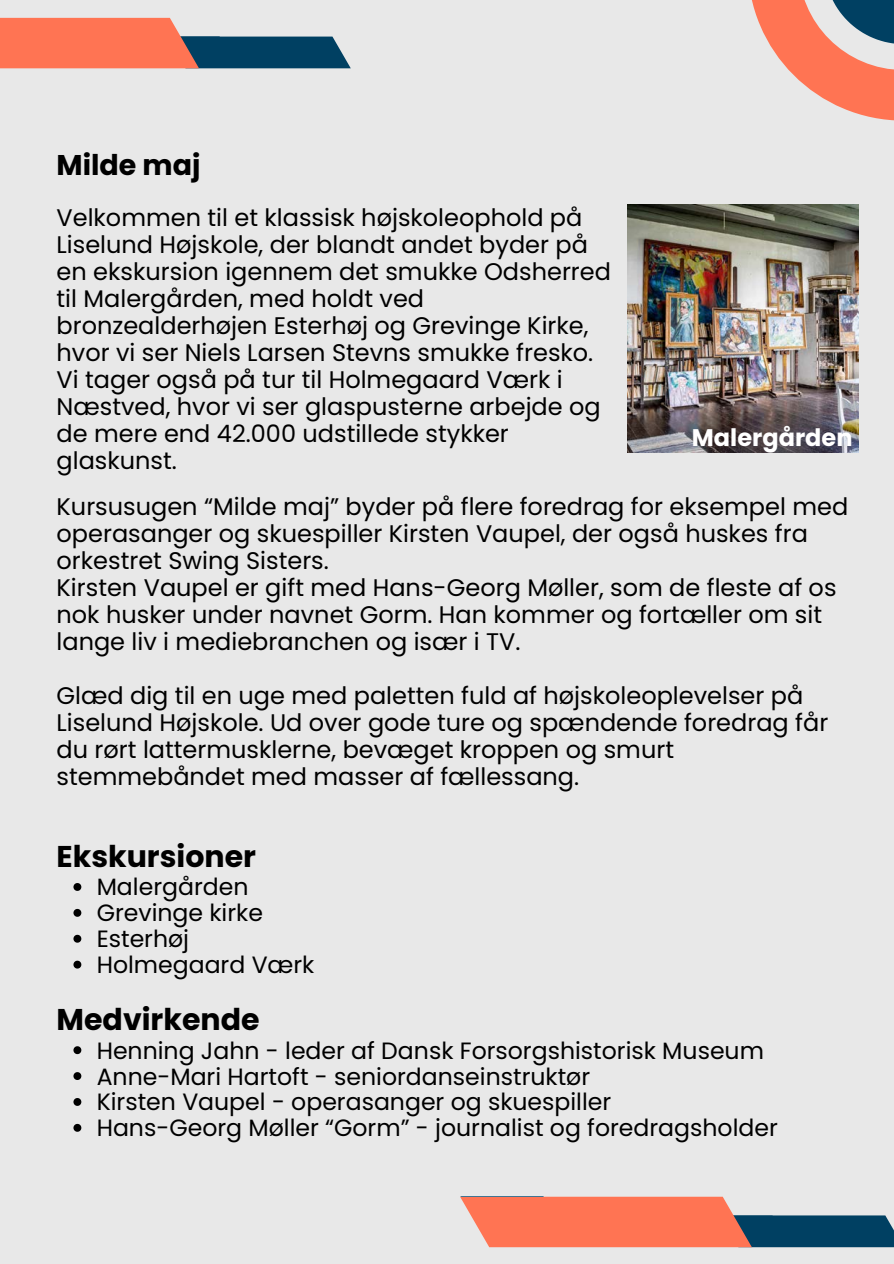
<style>
.page{position:relative;width:894px;height:1264px;background:#fff}
.page>*{position:absolute;margin:0;border:0;box-sizing:border-box;transform-origin:0 0}
.t1{font:700 30px "Poppins";color:#000}
.t2{font:700 28.5px "Poppins";color:#000}
.t3{font:24px/27px "Poppins";color:#000}
.t4{font:700 24px "Poppins";color:#fff}
.t5{font:23.55px "Poppins";color:#000}
</style>
<div class="page">
<div style="left:0;top:0;width:893px;height:1263px;background:#e8e8e8"></div>
<svg style="left:0;top:18px;width:350px;height:50px"></svg>
<svg style="left:752px;top:0;width:141px;height:121px"></svg>
<svg style="left:460px;top:1196px;width:433px;height:51px"></svg>
<svg style="left:73px;top:883px;width:8px;height:7px"></svg>
<svg style="left:73px;top:908px;width:8px;height:8px"></svg>
<svg style="left:73px;top:934px;width:8px;height:8px"></svg>
<svg style="left:73px;top:960px;width:8px;height:8px"></svg>
<svg style="left:73px;top:1046px;width:8px;height:8px"></svg>
<svg style="left:73px;top:1072px;width:8px;height:7px"></svg>
<svg style="left:73px;top:1098px;width:8px;height:7px"></svg>
<svg style="left:73px;top:1123px;width:8px;height:8px"></svg>
<img style="left:627px;top:205px;width:231px;height:247px">
<p class="t2" style="left:57px;top:145px;width:145px">Milde maj</p>
<p class="t3" style="left:57px;top:204px;width:556px">Velkommen til et klassisk højskoleophold på Liselund Højskole, der blandt andet byder på en ekskursion igennem det smukke Odsherred til Malergården, med holdt ved bronzealderhøjen Esterhøj og Grevinge Kirke, hvor vi ser Niels Larsen Stevns smukke fresko.</p>
<p class="t3" style="left:57px;top:366px;width:545px">Vi tager også på tur til Holmegaard Værk i Næstved, hvor vi ser glaspusterne arbejde og de mere end 42.000 udstillede stykker glaskunst.</p>
<p class="t3" style="left:57px;top:492px;width:793px">Kursusugen “Milde maj” byder på flere foredrag for eksempel med operasanger og skuespiller Kirsten Vaupel, der også huskes fra orkestret Swing Sisters.</p>
<p class="t3" style="left:57px;top:573px;width:781px">Kirsten Vaupel er gift med Hans-Georg Møller, som de fleste af os nok husker under navnet Gorm. Han kommer og fortæller om sit lange liv i mediebranchen og især i TV.</p>
<h1 class="t3" style="left:57px;top:681px;width:773px">Glæd dig til en uge med paletten fuld af højskoleoplevelser på Liselund Højskole. Ud over gode ture og spændende foredrag får du rørt lattermusklerne, bevæget kroppen og smurt stemmebåndet med masser af fællessang.</h1>
<p class="t4" style="left:691px;top:420px;width:162px">Malergården</p>
<p class="t1" style="left:57px;top:835px;width:201px">Ekskursioner</p>
<p class="t5" style="left:97px;top:870px;width:153px">Malergården</p>
<p class="t5" style="left:97px;top:896px;width:168px">Grevinge kirke</p>
<h1 class="t5" style="left:97px;top:922px;width:94px">Esterhøj</h1>
<p class="t5" style="left:97px;top:948px;width:219px">Holmegaard Værk</p>
<p class="t1" style="left:57px;top:998px;width:204px">Medvirkende</p>
<h2 class="t5" style="left:97px;top:1033px;width:668px">Henning Jahn - leder af Dansk Forsorgshistorisk Museum</h2>
<p class="t5" style="left:97px;top:1059px;width:495px">Anne-Mari Hartoft - seniordanseinstruktør</p>
<p class="t5" style="left:97px;top:1085px;width:516px">Kirsten Vaupel - operasanger og skuespiller</p>
<p class="t5" style="left:97px;top:1111px;width:682px">Hans-Georg Møller “Gorm” - journalist og foredragsholder</p>
</div>
